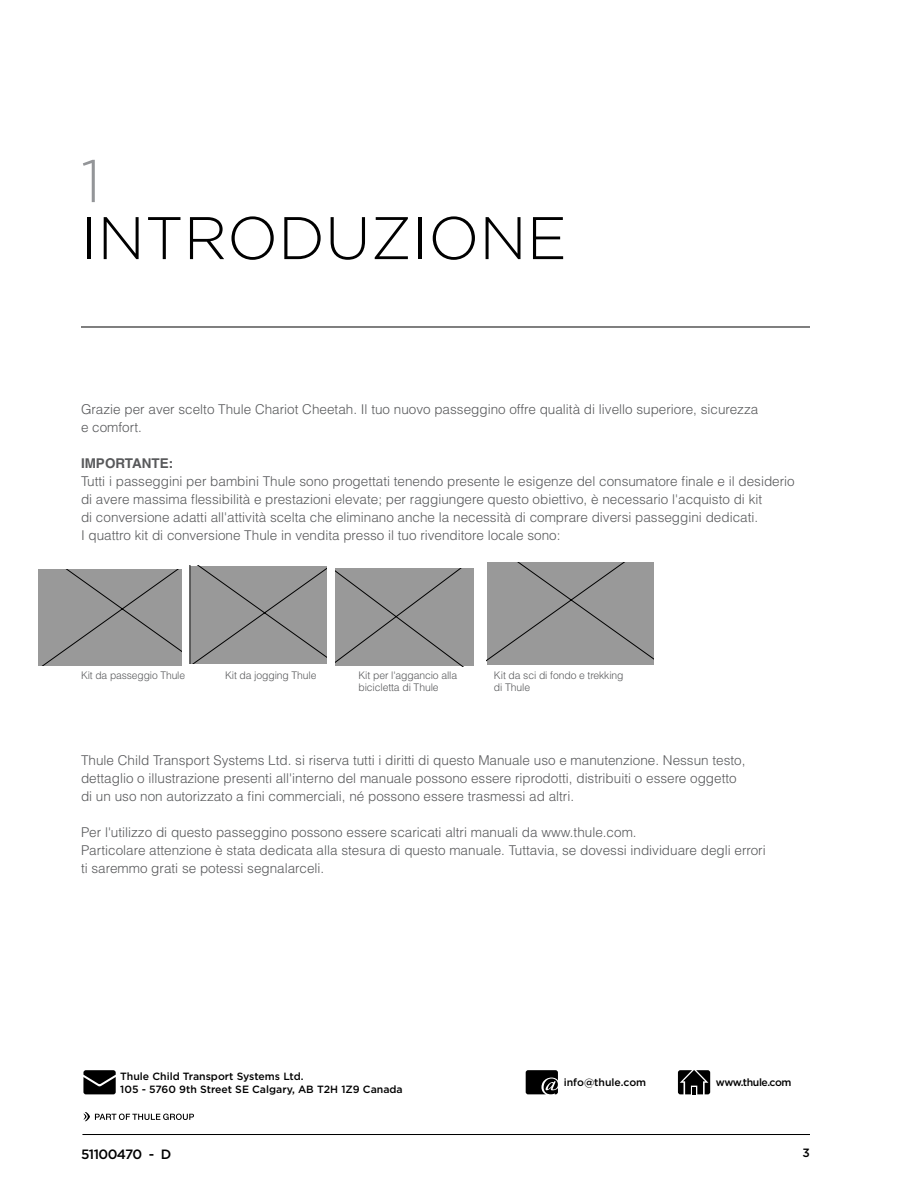
<style>
.page{position:relative;width:918px;height:1188px;background:#fff}
.page>*{position:absolute;margin:0;border:0;box-sizing:border-box;transform-origin:0 0}
.t1{font:300 60px "Gotham";color:#000}
.t2{font:300 60px "Gotham";color:#939598}
.t3{font:300 13.5px/18px "Helvetica";color:#58595b}
.t4{font:700 13.5px "Helvetica";color:#58595b}
.t5{font:500 13.5px "Thule";letter-spacing:-.04em;color:#000}
.t6{font:500 12px "Thule";color:#000}
.t7{font:300 10.5px/12px "Helvetica";letter-spacing:-.01em;color:#58595b}
.t8{font:500 10.5px/12.6px "Gotham";color:#000}
.t9{font:500 10.5px "Thule";letter-spacing:-.04em;color:#000}
</style>
<div class="page">
<hr style="left:82px;top:1134px;width:728px;height:1px;background:#000">
<hr style="left:81px;top:327px;width:729px;height:1px;background:#000">
<svg style="left:83px;top:1070px;width:33px;height:24px"></svg>
<svg style="left:678px;top:1070px;width:32px;height:24px"></svg>
<svg style="left:526px;top:1070px;width:32px;height:24px"></svg>
<svg style="left:83px;top:1112px;width:111px;height:9px"></svg>
<div style="left:189px;top:566px;width:138px;height:98px;background:#999"></div>
<div style="left:335px;top:569px;width:139px;height:97px;background:#999"></div>
<div style="left:487px;top:562px;width:166px;height:103px;background:#999"></div>
<div style="left:38px;top:569px;width:143px;height:97px;background:#999"></div>
<h1 class="t2" style="left:81px;top:143px;width:22px">1</h1>
<h1 class="t1" style="left:81px;top:200px;width:487px">INTRODUZIONE</h1>
<p class="t3" style="left:81px;top:400px;width:679px">Grazie per aver scelto Thule Chariot Cheetah. Il tuo nuovo passeggino offre qualità di livello superiore, sicurezza e comfort.</p>
<p class="t4" style="left:81px;top:455px;width:94px">IMPORTANTE:</p>
<p class="t3" style="left:81px;top:472px;width:715px">Tutti i passeggini per bambini Thule sono progettati tenendo presente le esigenze del consumatore finale e il desiderio di avere massima flessibilità e prestazioni elevate; per raggiungere questo obiettivo, è necessario l'acquisto di kit<br>di conversione adatti all'attività scelta che eliminano anche la necessità di comprare diversi passeggini dedicati.<br>I quattro kit di conversione Thule in vendita presso il tuo rivenditore locale sono:</p>
<p class="t7" style="left:81px;top:669px;width:106px">Kit da passeggio Thule</p>
<p class="t7" style="left:225px;top:669px;width:93px">Kit da jogging Thule</p>
<p class="t7" style="left:359px;top:669px;width:100px">Kit per l'aggancio alla bicicletta di Thule</p>
<p class="t7" style="left:494px;top:669px;width:131px">Kit da sci di fondo e trekking di Thule</p>
<p class="t3" style="left:81px;top:751px;width:666px">Thule Child Transport Systems Ltd. si riserva tutti i diritti di questo Manuale uso e manutenzione. Nessun testo, dettaglio o illustrazione presenti all'interno del manuale possono essere riprodotti, distribuiti o essere oggetto di un uso non autorizzato a fini commerciali, né possono essere trasmessi ad altri.</p>
<p class="t3" style="left:81px;top:823px;width:686px">Per l'utilizzo di questo passeggino possono essere scaricati altri manuali da www.thule.com.<br>Particolare attenzione è stata dedicata alla stesura di questo manuale. Tuttavia, se dovessi individuare degli errori ti saremmo grati se potessi segnalarceli.</p>
<p class="t8" style="left:120px;top:1070px;width:284px">Thule Child Transport Systems Ltd.<br>105 - 5760 9th Street SE Calgary, AB T2H 1Z9 Canada</p>
<p class="t8" style="left:564px;top:1076px;width:84px">info@thule.com</p>
<p class="t9" style="left:716px;top:1076px;width:77px">www.thule.com</p>
<p class="t5" style="left:81px;top:1145px;width:92px">51100470 - D</p>
<p class="t6" style="left:803px;top:1145px;width:9px">3</p>
</div>
